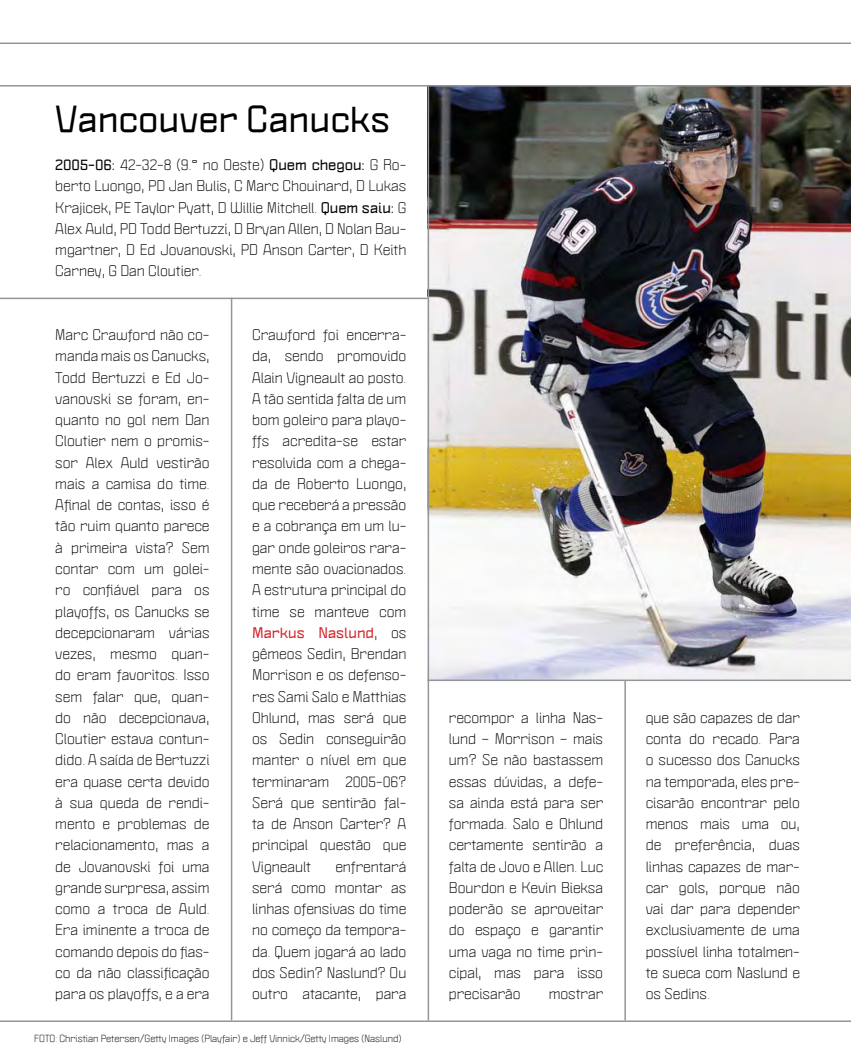
<style>
.page{position:relative;width:851px;height:1063px;background:#fff}
.page>*{position:absolute;margin:0;border:0;box-sizing:border-box;transform-origin:0 0}
.t1{font:700 33px "Politica XT";color:#000}
.t2{font:13.5px/21.3px "Politica XT";color:#000;text-align:justify}
.t3{font:9px "Politica XT";color:#000}
.s1{font-weight:700}
.s2{font-weight:700;color:#d2232a}
</style>
<div class="page">
<img style="left:429px;top:87px;width:421px;height:593px">
<hr style="left:0;top:1020px;width:850px;height:2px;background:#939598">
<hr style="left:0;top:43px;width:850px;height:1px;background:#939598">
<hr style="left:0;top:85px;width:850px;height:2px;background:#939598">
<hr style="left:427px;top:85px;width:2px;height:935px;background:#939598">
<hr style="left:624px;top:680px;width:1px;height:340px;background:#939598">
<hr style="left:0;top:298px;width:427px;height:1px;background:#939598">
<hr style="left:231px;top:298px;width:1px;height:722px;background:#939598">
<hr style="left:427px;top:680px;width:423px;height:1px;background:#939598">
<h1 class="t1" style="left:55px;top:97px;width:336px">Vancouver Canucks</h1>
<p class="t2" style="left:55px;top:154px;width:352px"><span class="s1">2005-06:</span> 42-32-8 (9.° no Oeste) <span class="s1">Quem chegou:</span> G Ro&shy;berto Luongo, PD Jan Bulis, C Marc Chouinard, D Lukas Krajicek, PE Taylor Pyatt, D Willie Mitchell. <span class="s1">Quem saiu:</span> G Alex Auld, PD Todd Bertuzzi, D Bryan Allen, D Nolan Bau&shy;mgartner, D Ed Jovanovski, PD Anson Carter, D Keith Carney, G Dan Cloutier.</p>
<p class="t2" style="left:55px;top:324px;width:156px">Marc Crawford não co&shy;manda mais os Canucks, Todd Bertuzzi e Ed Jo&shy;vanovski se foram, en&shy;quanto no gol nem Dan Cloutier nem o promis&shy;sor Alex Auld vestirão mais a camisa do time.<br>Afinal de contas, isso é tão ruim quanto parece à primeira vista? Sem contar com um golei&shy;ro confiável para os playoffs, os Canucks se decepcionaram várias vezes, mesmo quan&shy;do eram favoritos. Isso sem falar que, quan&shy;do não decepcionava, Cloutier estava contun&shy;dido. A saída de Bertuzzi era quase certa devido à sua queda de rendi&shy;mento e problemas de relacionamento, mas a de Jovanovski foi uma grande surpresa, assim como a troca de Auld.<br>Era iminente a troca de comando depois do fias&shy;co da não classificação para os playoffs, e a era</p>
<p class="t2" style="left:252px;top:324px;width:156px">Crawford foi encerra&shy;da, sendo promovido Alain Vigneault ao posto.<br>A tão sentida falta de um bom goleiro para playo&shy;ffs acredita-se estar resolvida com a chega&shy;da de Roberto Luongo, que receberá a pressão e a cobrança em um lu&shy;gar onde goleiros rara&shy;mente são ovacionados.<br>A estrutura principal do time se manteve com <span class="s2">Markus Naslund</span>, os gêmeos Sedin, Brendan Morrison e os defenso&shy;res Sami Salo e Matthias Ohlund, mas será que os Sedin conseguirão manter o nível em que terminaram 2005-06?<br>Será que sentirão fal&shy;ta de Anson Carter? A principal questão que Vigneault</p>
<p class="t2" style="left:252px;top:856px;width:156px;text-indent:83px">enfrentará será como montar as linhas ofensivas do time no começo da tempora&shy;da. Quem jogará ao lado dos Sedin? Naslund? Ou outro atacante, para</p>
<p class="t3" style="left:34px;top:1033px;width:369px">FOTO: Christian Petersen/Getty Images (Playfair) e Jeff Vinnick/Getty Images (Naslund)</p>
<p class="t2" style="left:449px;top:707px;width:156px">recompor a linha Nas&shy;lund – Morrison – mais um? Se não bastassem essas dúvidas, a defe&shy;sa ainda está para ser formada. Salo e Ohlund certamente sentirão a falta de Jovo e Allen. Luc Bourdon e Kevin Bieksa poderão se aproveitar do espaço e garantir uma vaga no time prin&shy;cipal, mas para isso precisarão</p>
<p class="t2" style="left:548px;top:983px;width:56px">mostrar</p>
<p class="t2" style="left:645px;top:707px;width:156px">que são capazes de dar conta do recado. Para o sucesso dos Canucks na temporada, eles pre&shy;cisarão encontrar pelo menos mais uma ou, de preferência, duas linhas capazes de mar&shy;car gols, porque não vai dar para depender exclusivamente de uma possível linha totalmen&shy;te sueca com Naslund e os Sedins.</p>
</div>
